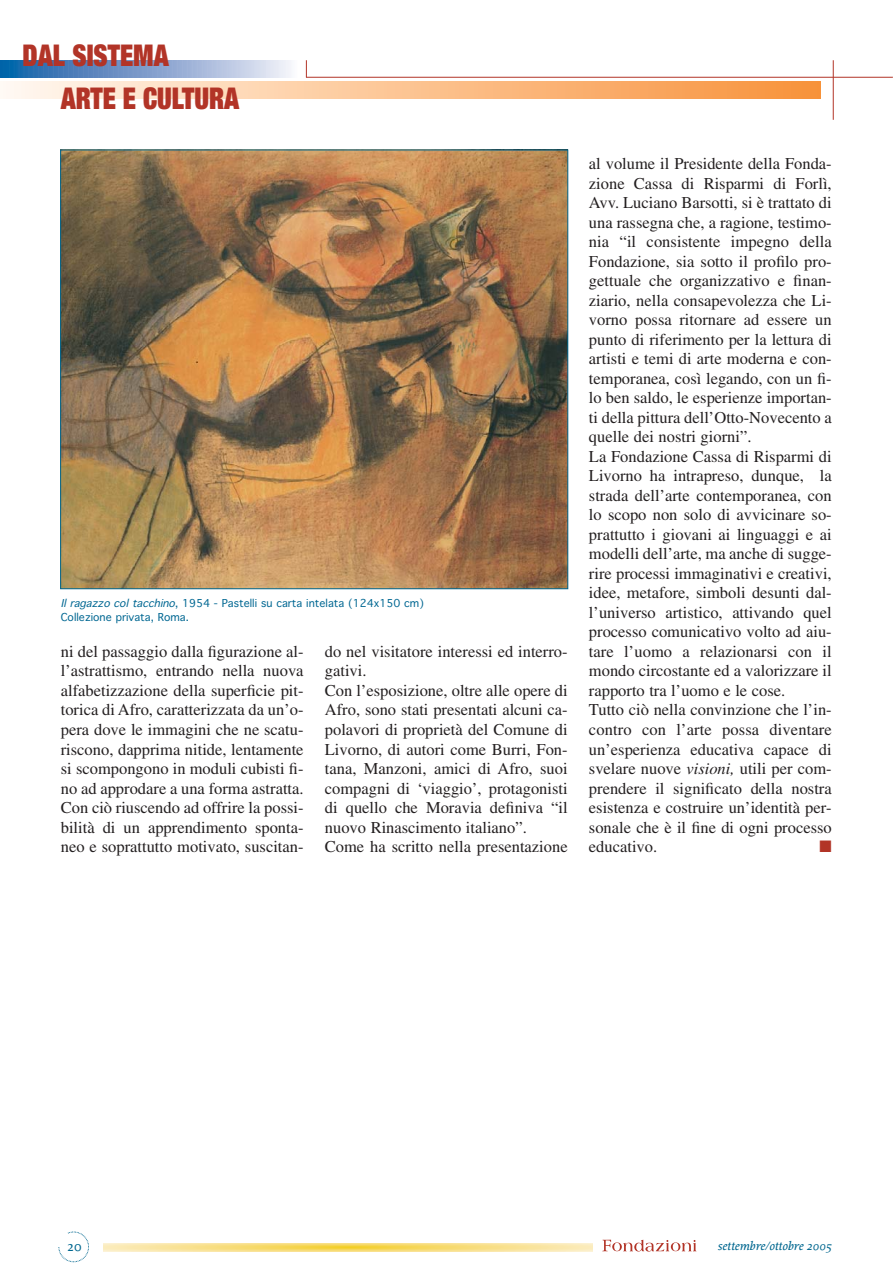
<style>
.page{position:relative;width:893px;height:1285px;background:#fff}
.page>*{position:absolute;margin:0;border:0;box-sizing:border-box;transform-origin:0 0}
.t1{font:900 expanded 30px "Helvetica Neue";color:#b23427;scale:.88 1}
.t2{font:16.5px/19.5px "Times";color:#231f20}
.t3{font:16.5px "Zapf Dingbats ITC";color:#b23427}
.t4{font:500 15px "Proforma";color:#00678f}
.t5{font:italic 500 12.75px "Proforma";color:#00678f}
.t6{font:10.5px/13.5px "Geneva";color:#006792}
.s1{font-style:italic}
</style>
<div class="page">
<svg style="left:104px;top:1243px;width:489px;height:8px;background:#f8df87"></svg>
<svg style="left:58px;top:1231px;width:31px;height:30px"></svg>
<svg style="left:602px;top:1239px;width:94px;height:12px"></svg>
<hr style="left:306px;top:77px;width:587px;height:1px;background:#b23427">
<hr style="left:833px;top:60px;width:1px;height:60px;background:#b23427">
<svg style="left:0;top:60px;width:821px;height:38px"></svg>
<img style="left:62px;top:151px;width:504px;height:436px">
<h1 class="t1" style="left:23px;top:45px;width:168px">DAL SISTEMA</h1>
<h1 class="t1" style="left:61px;top:87px;width:204px">ARTE E CULTURA</h1>
<p class="t6" style="left:61px;top:597px;width:365px"><span class="s1">Il ragazzo col tacchino</span>, 1954 - Pastelli su carta intelata (124x150 cm)<br>Collezione privata, Roma.</p>
<p class="t2" style="left:61px;top:643px;width:244px;text-align:justify">ni del passaggio dalla figurazione al&shy;l’astrattismo, entrando nella nuova alfabetizzazione della superficie pit&shy;torica di Afro, caratterizzata da un’o&shy;pera dove le immagini che ne scatu&shy;riscono, dapprima nitide, lentamente si scompongono in moduli cubisti fi&shy;no ad approdare a una forma astratta.<br>Con ciò riuscendo ad offrire la possi&shy;bilità di un apprendimento sponta&shy;neo e soprattutto motivato, suscitan-</p>
<p class="t2" style="left:325px;top:643px;width:244px">do nel visitatore interessi ed interro&shy;gativi.<br>Con l’esposizione, oltre alle opere di Afro, sono stati presentati alcuni ca&shy;polavori di proprietà del Comune di Livorno, di autori come Burri, Fon&shy;tana, Manzoni, amici di Afro, suoi compagni di ‘viaggio’, protagonisti di quello che Moravia definiva “il nuovo Rinascimento italiano”.<br>Come ha scritto nella presentazione</p>
<p class="t2" style="left:589px;top:155px;width:244px">al volume il Presidente della Fonda&shy;zione Cassa di Risparmi di Forlì, Avv. Luciano Barsotti, si è trattato di una rassegna che, a ragione, testimo&shy;nia “il consistente impegno della Fondazione, sia sotto il profilo pro&shy;gettuale che organizzativo e finan&shy;ziario, nella consapevolezza che Li&shy;vorno possa ritornare ad essere un punto di riferimento per la lettura di artisti e temi di arte moderna e con&shy;temporanea, così legando, con un fi&shy;lo ben saldo, le esperienze importan&shy;ti della pittura dell’Otto-Novecento a quelle dei nostri giorni”.<br>La Fondazione Cassa di Risparmi di Livorno ha intrapreso, dunque, la strada dell’arte contemporanea, con lo scopo non solo di avvicinare so&shy;prattutto i giovani ai linguaggi e ai modelli dell’arte, ma anche di sugge&shy;rire processi immaginativi e creativi, idee, metafore, simboli desunti dal&shy;l’universo artistico, attivando quel processo comunicativo volto ad aiu&shy;tare l’uomo a relazionarsi con il mondo circostante ed a valorizzare il rapporto tra l’uomo e le cose.<br>Tutto ciò nella convinzione che l’in&shy;contro con l’arte possa diventare un’esperienza educativa capace di svelare nuove <span class="s1">visioni,</span> utili per com&shy;prendere il significato della nostra esistenza e costruire un’identità per&shy;sonale che è il fine di ogni processo educativo.</p>
<p class="t3" style="left:819px;top:840px;width:14px">■</p>
<p class="t4" style="left:67px;top:1240px;width:16px">20</p>
<p class="t5" style="left:717px;top:1240px;width:116px">settembre/ottobre 2005</p>
</div>
